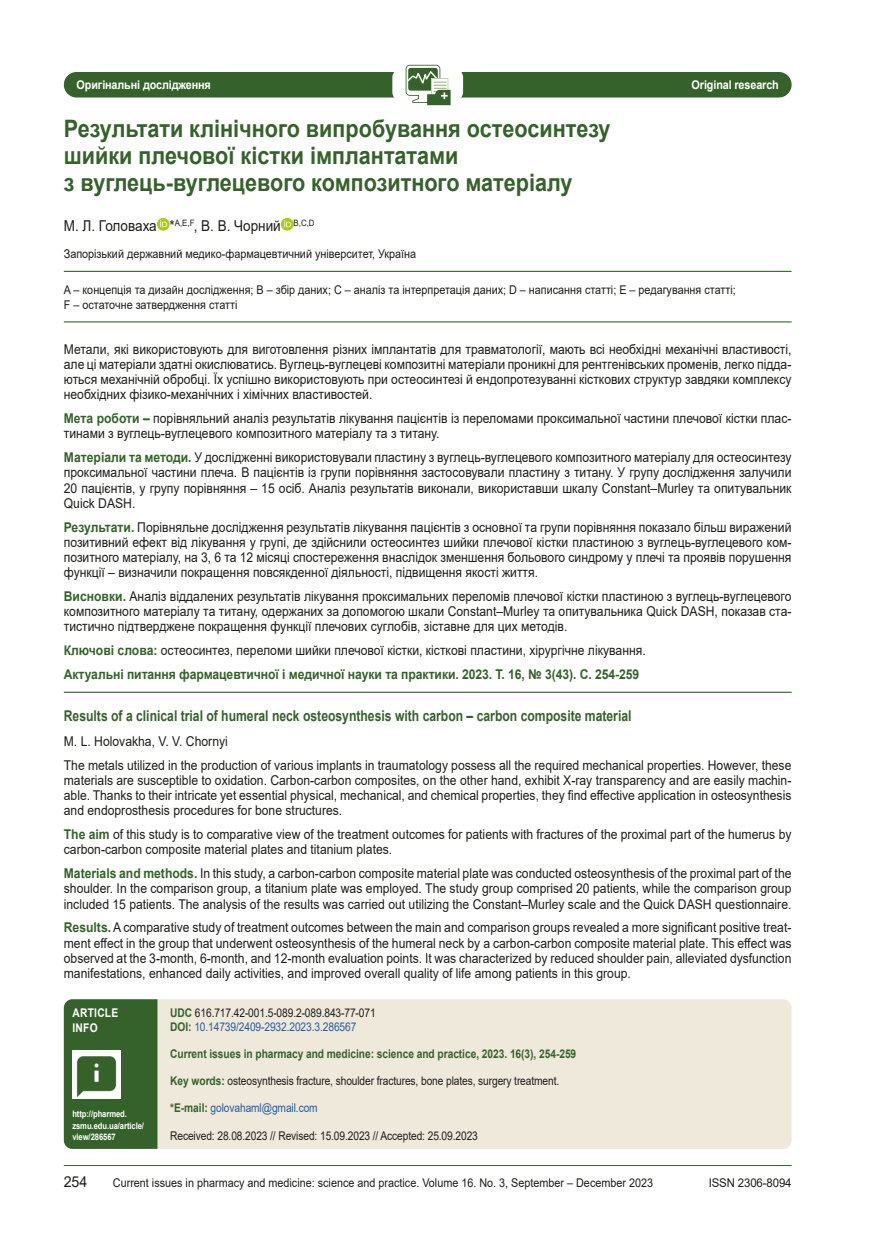
<style>
.page{position:relative;width:881px;height:1234px;background:#fff}
.page>*{position:absolute;margin:0;border:0;box-sizing:border-box;transform-origin:0 0}
.статья{font:700 24px/27.3px "Arial";color:#35622a;scale:.9 1}
.автор{font:15px "Arial";color:#1d1d1b;scale:.9 1}
.автор-2{font:15px "Arial";color:#1d1d1b;scale:.95 1}
.резюме_назв{font:700 14.85px "Arial";color:#35622a;scale:.82 1}
.резюме{font:13.5px/15.3px "Arial";color:#1d1d1b;text-align:justify;scale:.9 1}
.ключові{font:13.5px "Arial";color:#1d1d1b;scale:.9 1}
.резюме_низ{font:700 13.5px "Arial";letter-spacing:-.005em;color:#35622a;scale:.9 1}
.резюме_авт{font:13.5px "Arial";color:#1d1d1b;scale:.9 1}
.заведение{font:12px/14.7px "Arial";color:#1d1d1b;scale:.9 1}
.удк{font:12px "Arial";letter-spacing:-.01em;color:#1d1d1b;scale:.85 1}
.удк-2{font:700 12px "Arial";letter-spacing:-.005em;color:#35622a;scale:.85 1}
.удк-3{font:12px "Arial";letter-spacing:-.01em;color:#275b9c;scale:.85 1}
.о_статье_верх{font:700 12px "Arial";letter-spacing:-.01em;color:#fff;scale:.9 1}
.заведение-2{font:12px "Arial";color:#1d1d1b;scale:.95 1}
.о_статье_верх-2{font:700 12px/15px "Arial";letter-spacing:.025em;color:#fff;scale:.85 1}
.о_статье{font:700 9px/11.4px "Arial";letter-spacing:-.01em;color:#fff;scale:.85 1}
.s1{font-weight:700;color:#35622a}
</style>
<div class="page">
<hr style="left:64px;top:1164px;width:727px;height:1px;background:#35622a">
<div style="left:64px;top:72px;width:727px;height:25px;background:#35622a;border-radius:13px"></div>
<div style="left:392px;top:69px;width:71px;height:32px;background:#fff;border-radius:9px"></div>
<svg style="left:409px;top:64px;width:42px;height:42px"></svg>
<svg style="left:405px;top:65px;width:45px;height:40px"></svg>
<div style="left:64px;top:999px;width:727px;height:149px;background:#efe9dc;border-radius:9px"></div>
<hr style="left:64px;top:271px;width:727px;height:1px;background:#35622a">
<hr style="left:64px;top:321px;width:727px;height:1px;background:#35622a">
<hr style="left:64px;top:691px;width:727px;height:1px;background:#35622a">
<div style="left:157px;top:218px;width:12px;height:12px;background:#afca15;border-radius:50%"></div>
<svg style="left:160px;top:220px;width:7px;height:7px"></svg>
<div style="left:281px;top:218px;width:12px;height:12px;background:#afca15;border-radius:50%"></div>
<svg style="left:284px;top:220px;width:7px;height:7px"></svg>
<div style="left:64px;top:999px;width:93px;height:149px;background:#35622a"></div>
<img style="left:72px;top:1049px;width:49px;height:49px">
<p class="о_статье_верх" style="left:77px;top:76px;width:151px">Оригінальні дослідження</p>
<p class="о_статье_верх" style="left:691px;top:76px;width:98px">Оriginal research</p>
<p class="статья" style="left:64px;top:115px;width:608px">Результати клінічного випробування остеосинтезу шийки плечової кістки імплантатами<br>з вуглець-вуглецевого композитного матеріалу</p>
<p class="автор" style="left:64px;top:215px;width:280px">М. Л. Головаха *<sup>A,E,F</sup>, В. В. Чорний <sup>B,C,D</sup></p>
<p class="заведение" style="left:64px;top:246px;width:393px">Запорізький державний медико-фармацевтичний університет, Україна</p>
<p class="заведение" style="left:64px;top:282px;width:747px">A – концепція та дизайн дослідження; B – збір даних; C – аналіз та інтерпретація даних; D – написання статті; E – редагування статті;<br>F – остаточне затвердження статті</p>
<p class="резюме" style="left:64px;top:341px;width:809px">Метали, які використовують для виготовлення різних імплантатів для травматології, мають всі необхідні механічні властивості, але ці матеріали здатні окислюватись. Вуглець-вуглецеві композитні матеріали проникні для рентгенівських променів, легко підда&shy;ються механічній обробці. Їх успішно використовують при остеосинтезі й ендопротезуванні кісткових структур завдяки комплексу необхідних фізико-механічних і хімічних властивостей.</p>
<p class="резюме" style="left:64px;top:410px;width:809px"><span class="s1">Мета роботи –</span> порівняльний аналіз результатів лікування пацієнтів із переломами проксимальної частини плечової кістки плас&shy;тинами з вуглець-вуглецевого композитного матеріалу та з титану.</p>
<p class="резюме" style="left:64px;top:449px;width:809px"><span class="s1">Матеріали та методи.</span> У дослідженні використовували пластину з вуглець-вуглецевого композитного матеріалу для остеосинтезу проксимальної частини плеча. В пацієнтів із групи порівняння застосовували пластину з титану. У групу дослідження залучили 20 пацієнтів, у групу порівняння – 15 осіб. Аналіз результатів виконали, використавши шкалу Constant–Murley та опитувальник Quick DASH.</p>
<p class="резюме" style="left:64px;top:519px;width:809px"><span class="s1">Результати.</span> Порівняльне дослідження результатів лікування пацієнтів з основної та групи порівняння показало більш виражений позитивний ефект від лікування у групі, де здійснили остеосинтез шийки плечової кістки пластиною з вуглець-вуглецевого ком&shy;позитного матеріалу, на 3, 6 та 12 місяці спостереження внаслідок зменшення больового синдрому у плечі та проявів порушення функції – визначили покращення повсякденної діяльності, підвищення якості життя.</p>
<p class="резюме" style="left:64px;top:588px;width:809px"><span class="s1">Висновки.</span> Аналіз віддалених результатів лікування проксимальних переломів плечової кістки пластиною з вуглець-вуглецевого композитного матеріалу та титану, одержаних за допомогою шкали Constant–Murley та опитувальника Quick DASH, показав ста&shy;тистично підтверджене покращення функції плечових суглобів, зіставне для цих методів.</p>
<p class="ключові" style="left:64px;top:641px;width:648px"><span class="s1">Ключові слова:</span> остеосинтез, переломи шийки плечової кістки, кісткові пластини, хірургічне лікування.</p>
<p class="резюме_низ" style="left:64px;top:664px;width:640px">Актуальні питання фармацевтичної і медичної науки та практики. 2023. Т. 16, № 3(43). С. 254-259</p>
<p class="резюме_назв" style="left:64px;top:705px;width:693px">Results of a clinical trial of humeral neck osteosynthesis with carbon – carbon composite material</p>
<p class="резюме_авт" style="left:64px;top:731px;width:184px">M. L. Holovakha, V. V. Chornyi</p>
<p class="резюме" style="left:64px;top:757px;width:809px">The metals utilized in the production of various implants in traumatology possess all the required mechanical properties. However, these materials are susceptible to oxidation. Carbon-carbon composites, on the other hand, exhibit X-ray transparency and are easily machin&shy;able. Thanks to their intricate yet essential physical, mechanical, and chemical properties, they find effective application in osteosynthesis and endoprosthesis procedures for bone structures.</p>
<p class="резюме" style="left:64px;top:826px;width:809px"><span class="s1">The aim</span> of this study is to comparative view of the treatment outcomes for patients with fractures of the proximal part of the humerus by carbon-carbon composite material plates and titanium plates.</p>
<p class="резюме" style="left:64px;top:865px;width:809px"><span class="s1">Materials and methods.</span> In this study, a carbon-carbon composite material plate was conducted osteosynthesis of the proximal part of the shoulder. In the comparison group, a titanium plate was employed. The study group comprised 20 patients, while the comparison group included 15 patients. The analysis of the results was carried out utilizing the Constant–Murley scale and the Quick DASH questionnaire.</p>
<p class="резюме" style="left:64px;top:919px;width:809px"><span class="s1">Results.</span> A comparative study of treatment outcomes between the main and comparison groups revealed a more significant positive treat&shy;ment effect in the group that underwent osteosynthesis of the humeral neck by a carbon-carbon composite material plate. This effect was observed at the 3-month, 6-month, and 12-month evaluation points. It was characterized by reduced shoulder pain, alleviated dysfunction manifestations, enhanced daily activities, and improved overall quality of life among patients in this group.</p>
<p class="о_статье_верх-2" style="left:72px;top:1004px;width:55px">ARTICLE<br>INFO</p>
<p class="удк" style="left:170px;top:1003px;width:243px"><span class="s1">UDC</span> 616.717.42-001.5-089.2-089.843-77-071</p>
<p class="удк-3" style="left:170px;top:1018px;width:220px"><span class="s1">DOI:</span> 10.14739/2409-2932.2023.3.286567</p>
<p class="удк-2" style="left:170px;top:1045px;width:479px">Current issues in pharmacy and medicine: science and practice, 2023. 16(3), 254-259</p>
<p class="удк" style="left:170px;top:1072px;width:459px"><span class="s1">Key words:</span> osteosynthesis fracture, shoulder fractures, bone plates, surgery treatment.</p>
<p class="удк-3" style="left:170px;top:1099px;width:175px"><span class="s1">*E-mail:</span> golovahaml@gmail.com</p>
<p class="удк" style="left:170px;top:1126px;width:363px">Received: 28.08.2023 // Revised: 15.09.2023 // Accepted: 25.09.2023</p>
<p class="о_статье" style="left:72px;top:1108px;width:86px">http://pharmed. zsmu.edu.ua/article/ view/286567</p>
<p class="автор-2" style="left:64px;top:1171px;width:26px">254</p>
<p class="заведение" style="left:113px;top:1175px;width:601px">Current issues in pharmacy and medicine: science and practice. Volume 16. No. 3, September – December 2023</p>
<p class="заведение-2" style="left:708px;top:1174px;width:89px">ISSN 2306-8094</p>
</div>
